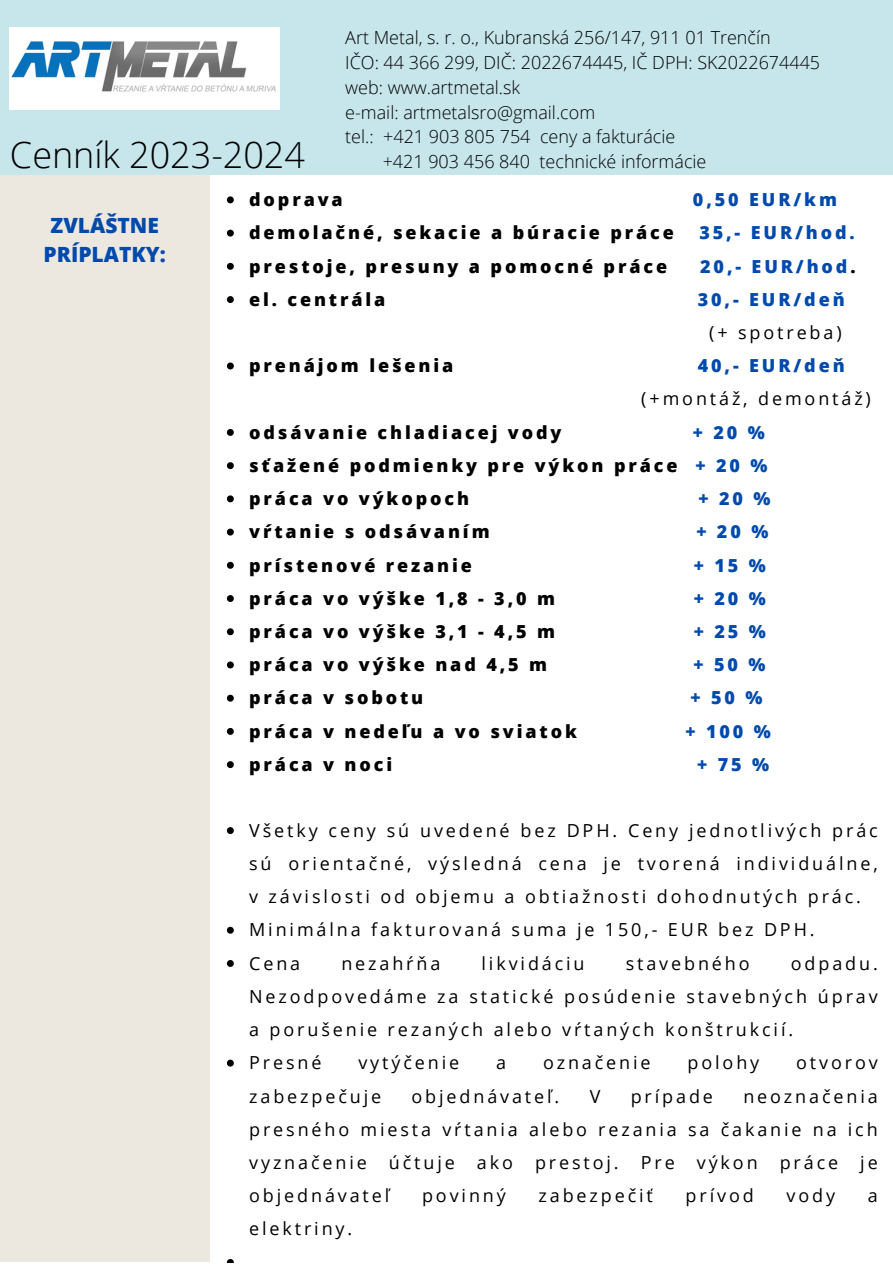
<style>
.page{position:relative;width:893px;height:1264px;background:#fff}
.page>*{position:absolute;margin:0;border:0;box-sizing:border-box;transform-origin:0 0}
.t1{font:300 36px "Open Sans";color:#000}
.t2{font:800 21px/29.2px "Open Sans";color:#004aad;text-align:center}
.t3{font:18px/33.2px "Open Sans";letter-spacing:.16em;color:#000;text-align:justify}
.t4{font:800 18px "Open Sans";letter-spacing:.16em;color:#000}
.t5{font:300 18px "Open Sans";color:#000}
.t6{font:800 18px "Open Sans";letter-spacing:.16em;color:#004aad}
.s1{color:#000}
.s2{color:#004aad}
</style>
<div class="page">
<div style="left:0;top:174px;width:209px;height:1087px;background:#ede8df"></div>
<div style="left:0;top:0;width:892px;height:174px;background:#c7e6eb"></div>
<img style="left:10px;top:27px;width:270px;height:82px">
<svg style="left:227px;top:827px;width:7px;height:7px"></svg>
<svg style="left:227px;top:926px;width:7px;height:7px"></svg>
<svg style="left:227px;top:960px;width:7px;height:6px"></svg>
<svg style="left:227px;top:1059px;width:7px;height:7px"></svg>
<svg style="left:227px;top:1259px;width:7px;height:3px"></svg>
<svg style="left:227px;top:196px;width:7px;height:7px"></svg>
<svg style="left:227px;top:230px;width:7px;height:6px"></svg>
<svg style="left:227px;top:263px;width:7px;height:7px"></svg>
<svg style="left:227px;top:296px;width:7px;height:7px"></svg>
<svg style="left:227px;top:362px;width:7px;height:7px"></svg>
<svg style="left:227px;top:429px;width:7px;height:7px"></svg>
<svg style="left:227px;top:462px;width:7px;height:7px"></svg>
<svg style="left:227px;top:495px;width:7px;height:7px"></svg>
<svg style="left:227px;top:528px;width:7px;height:7px"></svg>
<svg style="left:227px;top:562px;width:7px;height:6px"></svg>
<svg style="left:227px;top:595px;width:7px;height:7px"></svg>
<svg style="left:227px;top:628px;width:7px;height:7px"></svg>
<svg style="left:227px;top:661px;width:7px;height:7px"></svg>
<svg style="left:227px;top:694px;width:7px;height:7px"></svg>
<svg style="left:227px;top:728px;width:7px;height:7px"></svg>
<svg style="left:227px;top:761px;width:7px;height:7px"></svg>
<p class="t1" style="left:10px;top:130px;width:296px">Cenník 2023-2024</p>
<p class="t5" style="left:345px;top:25px;width:427px">Art Metal, s. r. o., Kubranská 256/147, 911 01 Trenčín</p>
<p class="t5" style="left:345px;top:50px;width:476px">IČO: 44 366 299, DIČ: 2022674445, IČ DPH: SK2022674445</p>
<p class="t5" style="left:345px;top:75px;width:176px">web: www.artmetal.sk</p>
<p class="t5" style="left:345px;top:99px;width:251px">e-mail: artmetalsro@gmail.com</p>
<p class="t5" style="left:345px;top:124px;width:331px">tel.: +421 903 805 754 ceny a fakturácie</p>
<p class="t5" style="left:382px;top:149px;width:325px">+421 903 456 840 technické informácie</p>
<p class="t2" style="left:44px;top:210px;width:124px">ZVLÁŠTNE<br>PRÍPLATKY:</p>
<p class="t4" style="left:249px;top:187px;width:95px">doprava</p>
<p class="t6" style="left:693px;top:187px;width:145px">0,50 EUR/km</p>
<p class="t4" style="left:249px;top:220px;width:426px">demolačné, sekacie a búracie práce</p>
<p class="t6" style="left:699px;top:220px;width:157px">35,- EUR/hod.</p>
<p class="t4" style="left:249px;top:253px;width:419px">prestoje, presuny a pomocné práce</p>
<p class="t6" style="left:700px;top:253px;width:157px">20,- EUR/hod<span class="s1">.</span></p>
<p class="t4" style="left:249px;top:286px;width:138px">el. centrála</p>
<p class="t6" style="left:697px;top:286px;width:148px">30,- EUR/deň</p>
<p class="t3" style="left:709px;top:315px;width:134px">(+ spotreba)</p>
<p class="t4" style="left:249px;top:353px;width:206px">prenájom lešenia</p>
<p class="t6" style="left:697px;top:353px;width:148px">40,- EUR/deň</p>
<p class="t3" style="left:641px;top:382px;width:231px">(+montáž, demontáž)</p>
<p class="t4" style="left:249px;top:419px;width:314px">odsávanie chladiacej vody</p>
<p class="t6" style="left:692px;top:419px;width:73px">+20%</p>
<p class="t4" style="left:249px;top:452px;width:520px">sťažené podmienky pre výkon práce <span class="s2">+ 20 %</span></p>
<p class="t4" style="left:249px;top:486px;width:221px">práca vo výkopoch</p>
<p class="t6" style="left:698px;top:486px;width:73px">+20%</p>
<p class="t4" style="left:249px;top:519px;width:242px">vŕtanie s odsávaním</p>
<p class="t6" style="left:696px;top:519px;width:73px">+20%</p>
<p class="t4" style="left:249px;top:552px;width:224px">prístenové rezanie</p>
<p class="t6" style="left:693px;top:552px;width:73px">+15%</p>
<p class="t4" style="left:249px;top:585px;width:307px">práca vo výške 1,8 - 3,0 m</p>
<p class="t6" style="left:693px;top:585px;width:73px">+20%</p>
<p class="t4" style="left:249px;top:618px;width:307px">práca vo výške 3,1 - 4,5 m</p>
<p class="t6" style="left:693px;top:618px;width:73px">+25%</p>
<p class="t4" style="left:249px;top:652px;width:299px">práca vo výške nad 4,5 m</p>
<p class="t6" style="left:693px;top:652px;width:73px">+50%</p>
<p class="t4" style="left:249px;top:685px;width:176px">práca v sobotu</p>
<p class="t6" style="left:690px;top:685px;width:73px">+50%</p>
<p class="t4" style="left:249px;top:718px;width:329px">práca v nedeľu a vo sviatok</p>
<p class="t6" style="left:685px;top:718px;width:87px">+ 100 %</p>
<p class="t4" style="left:249px;top:751px;width:145px">práca v noci</p>
<p class="t6" style="left:697px;top:751px;width:73px">+75%</p>
<p class="t3" style="left:249px;top:813px;width:630px">Všetky ceny sú uvedené bez DPH. Ceny jednotlivých prác sú orientačné, výsledná cena je tvorená individuálne, v závislosti od objemu a obtiažnosti dohodnutých prác.</p>
<p class="t3" style="left:249px;top:912px;width:567px">Minimálna fakturovaná suma je 150,- EUR bez DPH.</p>
<p class="t3" style="left:249px;top:946px;width:53px">Cena</p>
<p class="t3" style="left:341px;top:946px;width:101px">nezahŕňa</p>
<p class="t3" style="left:481px;top:946px;width:105px">likvidáciu</p>
<p class="t3" style="left:625px;top:946px;width:125px">stavebného</p>
<p class="t3" style="left:249px;top:946px;width:630px;text-indent:541px">odpadu.<br>Nezodpovedáme za statické posúdenie stavebných úprav a porušenie rezaných alebo vŕtaných konštrukcií.</p>
<p class="t3" style="left:249px;top:1045px;width:74px">Presné</p>
<p class="t3" style="left:358px;top:1045px;width:102px">vytýčenie</p>
<p class="t3" style="left:496px;top:1045px;width:11px">a</p>
<p class="t3" style="left:543px;top:1045px;width:109px">označenie</p>
<p class="t3" style="left:687px;top:1045px;width:73px">polohy</p>
<p class="t3" style="left:796px;top:1045px;width:83px">otvorov</p>
<p class="t3" style="left:249px;top:1078px;width:133px">zabezpečuje</p>
<p class="t3" style="left:411px;top:1078px;width:149px">objednávateľ.</p>
<p class="t3" style="left:589px;top:1078px;width:12px">V</p>
<p class="t3" style="left:630px;top:1078px;width:84px">prípade</p>
<p class="t3" style="left:249px;top:1078px;width:630px;text-indent:494px">neoznačenia presného miesta vŕtania alebo rezania sa čakanie na ich vyznačenie účtuje ako prestoj. Pre výkon práce je objednávateľ</p>
<p class="t3" style="left:422px;top:1178px;width:85px">povinný</p>
<p class="t3" style="left:538px;top:1178px;width:116px">zabezpečiť</p>
<p class="t3" style="left:685px;top:1178px;width:70px">prívod</p>
<p class="t3" style="left:786px;top:1178px;width:50px">vody</p>
<p class="t3" style="left:867px;top:1178px;width:11px">a</p>
<p class="t3" style="left:249px;top:1211px;width:105px">elektriny.</p>
</div>
